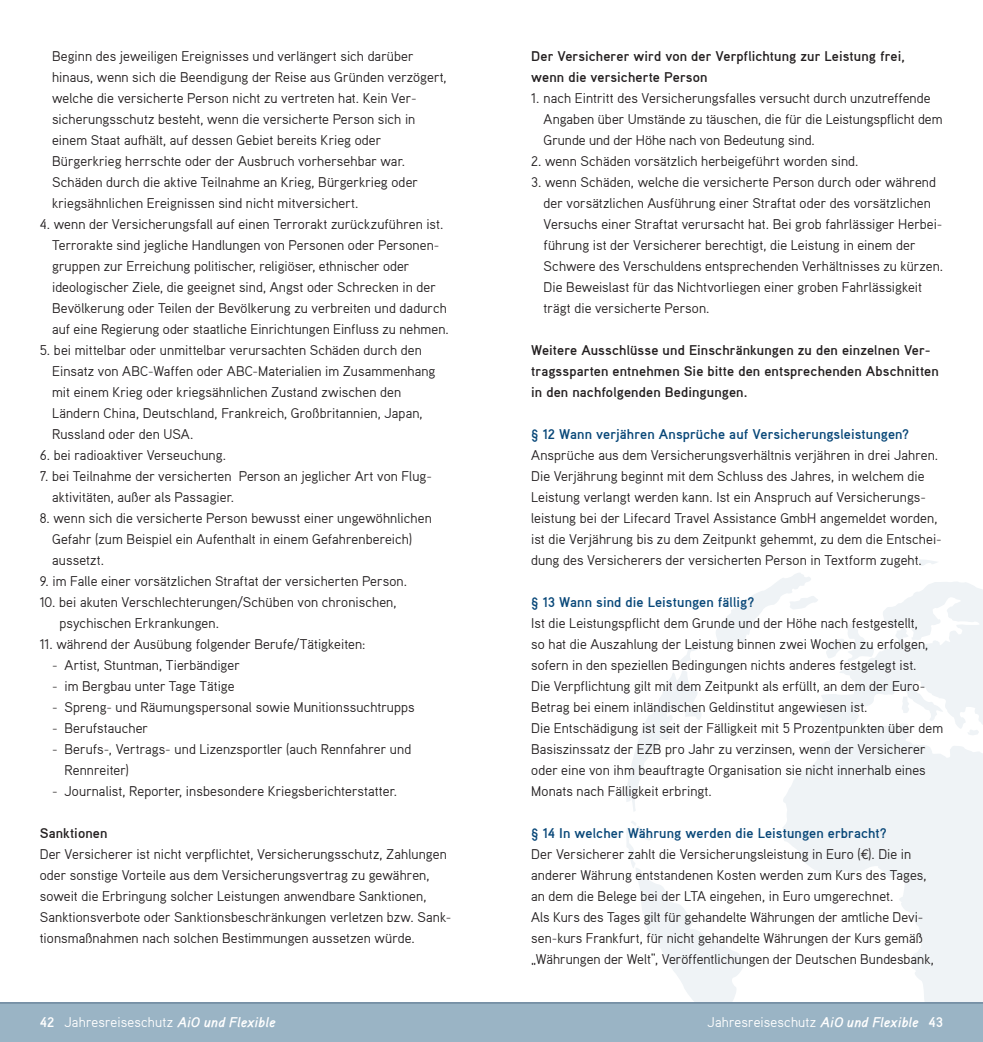
<style>
.page{position:relative;width:983px;height:1042px;background:#fff}
.page>*{position:absolute;margin:0;border:0;box-sizing:border-box;transform-origin:0 0}
.t1{font:14px/21px "Aaux";letter-spacing:.005em;color:#231f20}
.t2{font:700 14px/21px "Aaux";letter-spacing:.01em;color:#231f20}
.t3{font:700 14px "Aaux";letter-spacing:.005em;color:#084778}
.t4{font:14px "Aaux";letter-spacing:.015em;color:#fff}
.t5{font:700 14px "Aaux";color:#fff}
.s1{font-weight:700;color:#084778}
.s2{font-family:"Euro Mono Std"}
.s3{font-weight:700;font-style:italic}
</style>
<div class="page">
<svg style="left:783px;top:582px;width:199px;height:420px;fill:#eff3f6"></svg>
<svg style="left:626px;top:821px;width:117px;height:181px"></svg>
<svg style="left:626px;top:643px;width:75px;height:168px"></svg>
<svg style="left:716px;top:573px;width:158px;height:89px"></svg>
<svg style="left:910px;top:560px;width:27px;height:6px"></svg>
<div style="left:0;top:1002px;width:982px;height:40px;background:#9ab4c5"></div>
<hr style="left:0;top:1002px;width:982px;height:1px;background:#698299">
<p class="t1" style="left:52px;top:45px;width:396px">Beginn des jeweiligen Ereignisses und verlängert sich darüber hinaus, wenn sich die Beendigung der Reise aus Gründen verzögert, welche die versicherte Person nicht zu vertreten hat. Kein Ver&shy;sicherungsschutz besteht, wenn die versicherte Person sich in einem Staat aufhält, auf dessen Gebiet bereits Krieg oder Bürgerkrieg herrschte oder der Ausbruch vorhersehbar war.<br>Schäden durch die aktive Teilnahme an Krieg, Bürgerkrieg oder kriegsähnlichen Ereignissen sind nicht mitversichert.</p>
<p class="t1" style="left:52px;top:213px;width:398px;text-indent:-12px">4. wenn der Versicherungsfall auf einen Terrorakt zurückzuführen ist.<br>Terrorakte sind jegliche Handlungen von Personen oder Personen&shy;gruppen zur Erreichung politischer, religiöser, ethnischer oder ideologischer Ziele, die geeignet sind, Angst oder Schrecken in der Bevölkerung oder Teilen der Bevölkerung zu verbreiten und dadurch auf eine Regierung oder staatliche Einrichtungen Einfluss zu nehmen.</p>
<p class="t1" style="left:52px;top:339px;width:385px;text-indent:-12px">5. bei mittelbar oder unmittelbar verursachten Schäden durch den Einsatz von ABC-Waffen oder ABC-Materialien im Zusammenhang mit einem Krieg oder kriegsähnlichen Zustand zwischen den Ländern China, Deutschland, Frankreich, Großbritannien, Japan, Russland oder den USA.</p>
<p class="t1" style="left:40px;top:444px;width:188px">6. bei radioaktiver Verseuchung.</p>
<p class="t1" style="left:52px;top:465px;width:381px;text-indent:-12px">7. bei Teilnahme der versicherten Person an jeglicher Art von Flug&shy;aktivitäten, außer als Passagier.</p>
<p class="t1" style="left:52px;top:507px;width:381px;text-indent:-12px">8. wenn sich die versicherte Person bewusst einer ungewöhnlichen<br>Gefahr (zum Beispiel ein Aufenthalt in einem Gefahrenbereich) aussetzt.</p>
<p class="t1" style="left:40px;top:570px;width:369px">9. im Falle einer vorsätzlichen Straftat der versicherten Person.</p>
<p class="t1" style="left:60px;top:591px;width:338px;text-indent:-20px">10. bei akuten Verschlechterungen/Schüben von chronischen, psychischen Erkrankungen.</p>
<p class="t1" style="left:40px;top:633px;width:327px">11. während der Ausübung folgender Berufe/Tätigkeiten:</p>
<p class="t1" style="left:52px;top:654px;width:189px">- Artist, Stuntman, Tierbändiger</p>
<p class="t1" style="left:52px;top:675px;width:184px">- im Bergbau unter Tage Tätige</p>
<p class="t1" style="left:52px;top:696px;width:364px">- Spreng- und Räumungspersonal sowie Munitionssuchtrupps</p>
<p class="t1" style="left:52px;top:717px;width:97px">- Berufstaucher</p>
<p class="t1" style="left:64px;top:738px;width:348px;text-indent:-12px">- Berufs-, Vertrags- und Lizenzsportler (auch Rennfahrer und<br>Rennreiter)</p>
<p class="t1" style="left:52px;top:780px;width:346px">- Journalist, Reporter, insbesondere Kriegsberichterstatter.</p>
<p class="t2" style="left:40px;top:822px;width:69px">Sanktionen</p>
<p class="t1" style="left:40px;top:843px;width:413px">Der Versicherer ist nicht verpflichtet, Versicherungsschutz, Zahlungen oder sonstige Vorteile aus dem Versicherungsvertrag zu gewähren, soweit die Erbringung solcher Leistungen anwendbare Sanktionen, Sanktionsverbote oder Sanktionsbeschränkungen verletzen bzw. Sank&shy;tionsmaßnahmen nach solchen Bestimmungen aussetzen würde.</p>
<p class="t2" style="left:531px;top:45px;width:375px">Der Versicherer wird von der Verpflichtung zur Leistung frei, wenn die versicherte Person</p>
<p class="t1" style="left:543px;top:87px;width:400px;text-indent:-12px">1. nach Eintritt des Versicherungsfalles versucht durch unzutreffende<br>Angaben über Umstände zu täuschen, die für die Leistungspflicht dem<br>Grunde und der Höhe nach von Bedeutung sind.</p>
<p class="t1" style="left:531px;top:150px;width:329px">2. wenn Schäden vorsätzlich herbeigeführt worden sind.</p>
<p class="t1" style="left:543px;top:171px;width:401px;text-indent:-12px">3. wenn Schäden, welche die versicherte Person durch oder während der vorsätzlichen Ausführung einer Straftat oder des vorsätzlichen Versuchs einer Straftat verursacht hat. Bei grob fahrlässiger Herbei&shy;führung ist der Versicherer berechtigt, die Leistung in einem der Schwere des Verschuldens entsprechenden Verhältnisses zu kürzen.<br>Die Beweislast für das Nichtvorliegen einer groben Fahrlässigkeit trägt die versicherte Person.</p>
<p class="t2" style="left:531px;top:339px;width:409px">Weitere Ausschlüsse und Einschränkungen zu den einzelnen Ver&shy;tragssparten entnehmen Sie bitte den entsprechenden Abschnitten in den nachfolgenden Bedingungen.</p>
<p class="t3" style="left:531px;top:425px;width:379px">§ 12 Wann verjähren Ansprüche auf Versicherungsleistungen?</p>
<p class="t1" style="left:531px;top:444px;width:412px">Ansprüche aus dem Versicherungsverhältnis verjähren in drei Jahren.<br>Die Verjährung beginnt mit dem Schluss des Jahres, in welchem die Leistung verlangt werden kann. Ist ein Anspruch auf Versicherungs&shy;leistung bei der Lifecard Travel Assistance GmbH angemeldet worden, ist die Verjährung bis zu dem Zeitpunkt gehemmt, zu dem die Entschei&shy;dung des Versicherers der versicherten Person in Textform zugeht.</p>
<p class="t3" style="left:531px;top:593px;width:225px">§ 13 Wann sind die Leistungen fällig?</p>
<p class="t1" style="left:531px;top:612px;width:413px">Ist die Leistungspflicht dem Grunde und der Höhe nach festgestellt,<br>so hat die Auszahlung der Leistung binnen zwei Wochen zu erfolgen, sofern in den speziellen Bedingungen nichts anderes festgelegt ist.<br>Die Verpflichtung gilt mit dem Zeitpunkt als erfüllt, an dem der Euro-Betrag bei einem inländischen Geldinstitut angewiesen ist.<br>Die Entschädigung ist seit der Fälligkeit mit 5 Prozentpunkten über dem Basiszinssatz der EZB pro Jahr zu verzinsen, wenn der Versicherer oder eine von ihm beauftragte Organisation sie nicht innerhalb eines Monats nach Fälligkeit erbringt.</p>
<p class="t1" style="left:531px;top:822px;width:404px"><span class="s1">§ 14 In welcher Währung werden die Leistungen erbracht?<br></span>Der Versicherer zahlt die Versicherungsleistung in Euro (<span class="s2">€</span>). Die in anderer Währung entstandenen Kosten werden zum Kurs des Tages, an dem die Belege bei der LTA eingehen, in Euro umgerechnet.<br>Als Kurs des Tages gilt für gehandelte Währungen der amtliche Devi&shy;sen-kurs Frankfurt, für nicht gehandelte Währungen der Kurs gemäß „Währungen der Welt“, Veröffentlichungen der Deutschen Bundesbank,</p>
<p class="t4" style="left:64px;top:1013px;width:212px">Jahresreiseschutz <span class="s3">AiO und Flexible</span></p>
<p class="t4" style="left:707px;top:1013px;width:212px">Jahresreiseschutz <span class="s3">AiO und Flexible</span></p>
<p class="t5" style="left:40px;top:1012px;width:16px">42</p>
<p class="t5" style="left:928px;top:1012px;width:16px">43</p>
</div>
